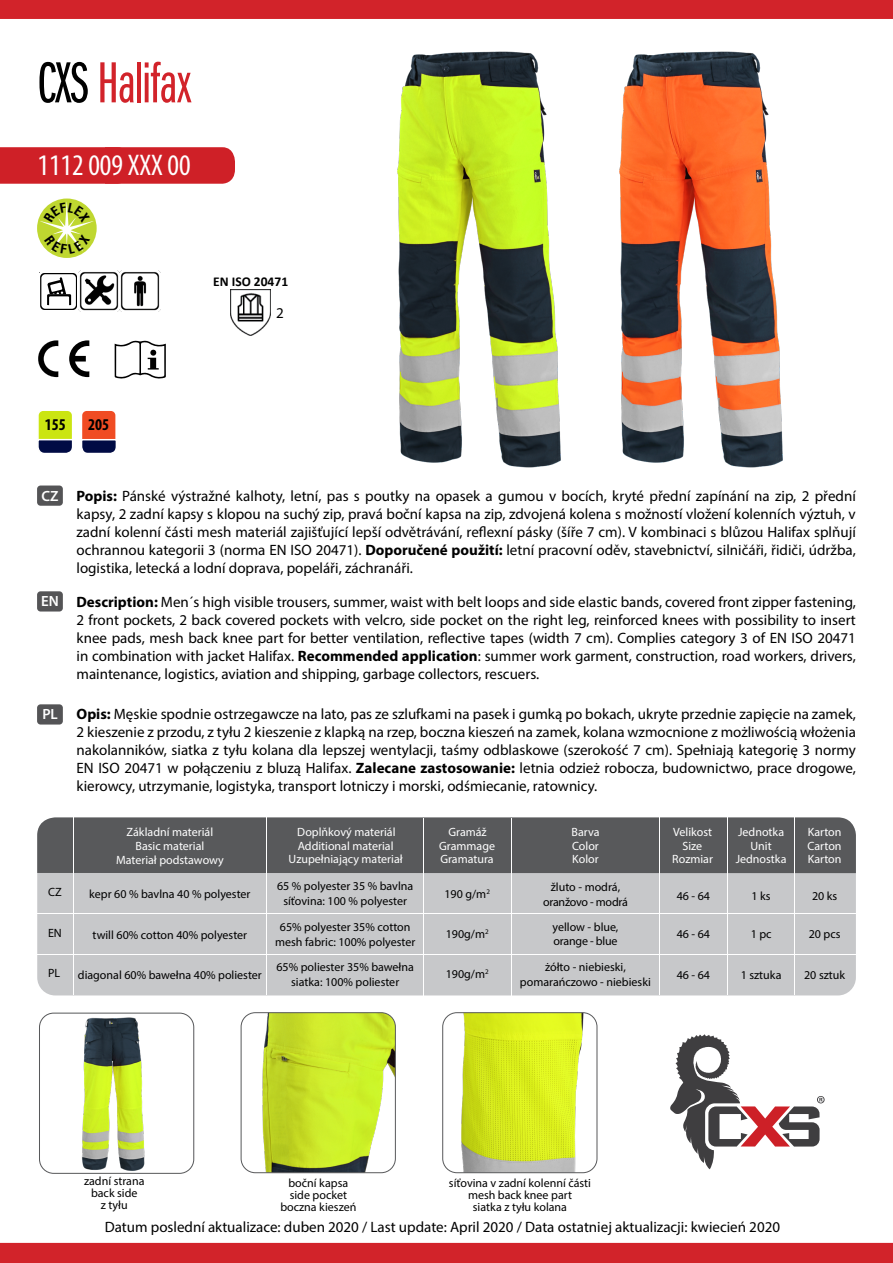
<style>
.page{position:relative;width:893px;height:1263px;background:#fff}
.page>*{position:absolute;margin:0;border:0;box-sizing:border-box;transform-origin:0 0}
.t1{font:60px "Franklin Got Itc DOT Boo Ext Com";letter-spacing:-.01em;color:#d2232a}
.t2{font:condensed 30px "Myriad Pro";color:#fff}
.t3{font:700 condensed 16.5px "Myriad Pro";color:#000}
.t4{font:15px/18px "Myriad Pro";color:#000;text-align:justify}
.t5{font:600 14.85px "Myriad Pro";color:#fff}
.t6{font:700 13.5px "Calibri";color:#000}
.t7{font:12px/12px "Myriad Pro";color:#000;text-align:center}
.t8{font:12px "Myriad Pro";color:#fff}
.t9{font:12px/14.4px "Myriad Pro";letter-spacing:-.02em;color:#000;text-align:center}
.s1{color:#000}
.s2{font-weight:700}
</style>
<div class="page">
<div style="left:0;top:147px;width:235px;height:37px;background:#cf2027"></div>
<img style="left:242px;top:1013px;width:153px;height:160px">
<div style="left:241px;top:1012px;width:155px;height:161px;border:1px solid #58595b;border-radius:14px"></div>
<img style="left:397px;top:51px;width:141px;height:417px">
<img style="left:445px;top:1013px;width:145px;height:160px">
<div style="left:442px;top:1012px;width:155px;height:161px;border:1px solid #58595b;border-radius:14px"></div>
<img style="left:538px;top:51px;width:245px;height:417px">
<svg style="left:670px;top:1034px;width:155px;height:135px"></svg>
<div style="left:37px;top:485px;width:26px;height:21px;background:#545456;border-radius:3px"></div>
<div style="left:37px;top:591px;width:26px;height:20px;background:#545456;border-radius:3px"></div>
<div style="left:37px;top:704px;width:26px;height:20px;background:#545456;border-radius:3px"></div>
<div style="left:0;top:0;width:893px;height:19px;background:#d2232a"></div>
<div style="left:0;top:1243px;width:893px;height:20px;background:#d2232a"></div>
<svg style="left:37px;top:198px;width:60px;height:60px"></svg>
<svg style="left:115px;top:340px;width:51px;height:39px"></svg>
<svg style="left:38px;top:340px;width:20px;height:37px"></svg>
<svg style="left:69px;top:340px;width:20px;height:37px"></svg>
<img style="left:79px;top:271px;width:81px;height:41px">
<svg style="left:39px;top:272px;width:40px;height:38px"></svg>
<div style="left:38px;top:410px;width:35px;height:44px;background:#cbe511;border-radius:5px"></div>
<div style="left:37px;top:409px;width:36px;height:45px;border:2px solid #fff;border-radius:5px"></div>
<div style="left:82px;top:411px;width:33px;height:42px;background:#f04c23;border-radius:4px"></div>
<svg style="left:37px;top:438px;width:36px;height:16px"></svg>
<svg style="left:82px;top:438px;width:34px;height:15px"></svg>
<img style="left:231px;top:290px;width:39px;height:46px">
<img style="left:82px;top:1017px;width:63px;height:154px">
<div style="left:39px;top:1012px;width:155px;height:162px;border:1px solid #58595b;border-radius:14px"></div>
<div style="left:37px;top:817px;width:819px;height:178px;background:#c7c8ca;border-radius:18px"></div>
<div style="left:37px;top:817px;width:819px;height:56px;background:#58595b"></div>
<hr style="left:73px;top:817px;width:1px;height:178px;background:#fff">
<hr style="left:37px;top:954px;width:819px;height:1px;background:#fff">
<hr style="left:37px;top:913px;width:819px;height:1px;background:#fff">
<hr style="left:267px;top:817px;width:1px;height:178px;background:#fff">
<hr style="left:794px;top:817px;width:1px;height:178px;background:#fff">
<hr style="left:727px;top:817px;width:1px;height:178px;background:#fff">
<hr style="left:659px;top:817px;width:1px;height:178px;background:#fff">
<hr style="left:423px;top:818px;width:1px;height:178px;background:#fff">
<hr style="left:511px;top:818px;width:1px;height:178px;background:#fff">
<svg style="left:40px;top:202px;width:53px;height:52px;background:#cbde59"></svg>
<h1 class="t1" style="left:37px;top:51px;width:156px"><span class="s1">CXS</span> Halifax</h1>
<h2 class="t2" style="left:38px;top:147px;width:155px">1112 009 XXX 00</h2>
<p class="t3" style="left:45px;top:415px;width:23px">155</p>
<p class="t3" style="left:88px;top:415px;width:23px">205</p>
<p class="t6" style="left:213px;top:272px;width:76px">EN ISO 20471</p>
<p class="t4" style="left:276px;top:304px;width:9px">2</p>
<p class="t5" style="left:42px;top:486px;width:19px">CZ</p>
<p class="t5" style="left:41px;top:592px;width:19px">EN</p>
<p class="t5" style="left:42px;top:705px;width:17px">PL</p>
<p class="t7" style="left:48px;top:886px;width:15px">CZ</p>
<p class="t7" style="left:48px;top:926px;width:15px">EN</p>
<p class="t7" style="left:48px;top:967px;width:14px">PL</p>
<p class="t4" style="left:77px;top:486px;width:781px"><span class="s2">Popis:</span> Pánské výstražné kalhoty, letní, pas s poutky na opasek a gumou v bocích, kryté přední zapínání na zip, 2 přední kapsy, 2 zadní kapsy s klopou na suchý zip, pravá boční kapsa na zip, zdvojená kolena s možností vložení kolenních výztuh, v zadní kolenní části mesh materiál zajišťující lepší odvětrávání, reflexní pásky (šíře 7 cm). V kombinaci s blůzou Halifax splňují ochrannou kategorii 3 (norma EN ISO 20471). <span class="s2">Doporučené použití:</span> letní pracovní oděv, stavebnictví, silničáři, řidiči, údržba, logistika, letecká a lodní doprava, popeláři, záchranáři.</p>
<p class="t4" style="left:77px;top:592px;width:781px"><span class="s2">Description:</span> Men´s high visible trousers, summer, waist with belt loops and side elastic bands, covered front zipper fastening, 2 front pockets, 2 back covered pockets with velcro, side pocket on the right leg, reinforced knees with possibility to insert knee pads, mesh back knee part for better ventilation, reflective tapes (width 7 cm). Complies category 3 of EN ISO 20471 in combination with jacket Halifax. <span class="s2">Recommended application</span>: summer work garment, construction, road workers, drivers, maintenance, logistics, aviation and shipping, garbage collectors, rescuers.</p>
<p class="t4" style="left:77px;top:705px;width:781px"><span class="s2">Opis:</span> Męskie spodnie ostrzegawcze na lato, pas ze szlufkami na pasek i gumką po bokach, ukryte przednie zapięcie na zamek, 2 kieszenie z przodu, z tyłu 2 kieszenie z klapką na rzep, boczna kieszeń na zamek, kolana wzmocnione z możliwością włożenia nakolanników, siatka z tyłu kolana dla lepszej wentylacji, taśmy odblaskowe (szerokość 7 cm). Spełniają kategorię 3 normy EN ISO 20471 w połączeniu z bluzą Halifax. <span class="s2">Zalecane zastosowanie:</span> letnia odzież robocza, budownictwo, prace drogowe, kierowcy, utrzymanie, logistyka, transport lotniczy i morski, odśmiecanie, ratownicy.</p>
<p class="t8" style="left:127px;top:825px;width:88px">Základní materiál</p>
<p class="t8" style="left:135px;top:838px;width:70px">Basic material</p>
<p class="t8" style="left:116px;top:852px;width:109px">Materiał podstawowy</p>
<p class="t8" style="left:297px;top:825px;width:100px">Doplňkový materiál</p>
<p class="t8" style="left:289px;top:852px;width:116px">Uzupełniający materiał</p>
<p class="t8" style="left:298px;top:838px;width:97px">Additional material</p>
<p class="t8" style="left:448px;top:825px;width:40px">Gramáž</p>
<p class="t8" style="left:440px;top:852px;width:55px">Gramatura</p>
<p class="t8" style="left:439px;top:838px;width:57px">Grammage</p>
<p class="t8" style="left:571px;top:825px;width:30px">Barva</p>
<p class="t8" style="left:572px;top:852px;width:28px">Kolor</p>
<p class="t8" style="left:572px;top:838px;width:28px">Color</p>
<p class="t8" style="left:673px;top:825px;width:40px">Velikost</p>
<p class="t8" style="left:672px;top:852px;width:42px">Rozmiar</p>
<p class="t8" style="left:682px;top:838px;width:21px">Size</p>
<p class="t8" style="left:738px;top:825px;width:48px">Jednotka</p>
<p class="t8" style="left:736px;top:852px;width:52px">Jednostka</p>
<p class="t8" style="left:750px;top:838px;width:23px">Unit</p>
<p class="t8" style="left:808px;top:825px;width:35px">Karton</p>
<p class="t8" style="left:808px;top:852px;width:35px">Karton</p>
<p class="t8" style="left:808px;top:838px;width:36px">Carton</p>
<p class="t7" style="left:89px;top:888px;width:163px">kepr 60 % bavlna 40 % polyester</p>
<p class="t7" style="left:93px;top:928px;width:156px">twill 60% cotton 40% polyester</p>
<p class="t7" style="left:78px;top:968px;width:185px">diagonal 60% bawełna 40% poliester</p>
<p class="t7" style="left:277px;top:879px;width:138px;line-height:15px">65 % polyester 35 % bavlna síťovina: 100 % polyester</p>
<p class="t7" style="left:275px;top:919px;width:142px;line-height:15px">65% polyester 35% cotton mesh fabric: 100% polyester</p>
<p class="t7" style="left:276px;top:959px;width:139px;line-height:15px">65% poliester 35% bawełna siatka: 100% poliester</p>
<p class="t7" style="left:444px;top:887px;width:47px">190 g/m<sup>2</sup></p>
<p class="t7" style="left:446px;top:928px;width:44px">190g/m<sup>2</sup></p>
<p class="t7" style="left:446px;top:968px;width:44px">190g/m<sup>2</sup></p>
<p class="t9" style="left:543px;top:880px;width:86px">žluto - modrá, oranžovo - modrá</p>
<p class="t7" style="left:552px;top:919px;width:67px;line-height:14.4px;text-align:left">yellow - blue, orange - blue</p>
<p class="t7" style="left:520px;top:960px;width:133px;line-height:14.4px">żółto - niebieski, pomarańczowo - niebieski</p>
<p class="t7" style="left:677px;top:890px;width:35px">46 - 64</p>
<p class="t7" style="left:677px;top:928px;width:35px">46 - 64</p>
<p class="t7" style="left:677px;top:969px;width:35px">46 - 64</p>
<p class="t7" style="left:752px;top:890px;width:21px">1 ks</p>
<p class="t7" style="left:812px;top:890px;width:27px">20 ks</p>
<p class="t7" style="left:751px;top:928px;width:22px">1 pc</p>
<p class="t7" style="left:809px;top:928px;width:33px">20 pcs</p>
<p class="t7" style="left:741px;top:969px;width:42px">1 sztuka</p>
<p class="t7" style="left:804px;top:969px;width:42px">20 sztuk</p>
<p class="t7" style="left:84px;top:1175px;width:62px">zadní strana back side<br>z tyłu</p>
<p class="t7" style="left:280px;top:1177px;width:78px">boční kapsa side pocket boczna kieszeń</p>
<p class="t7" style="left:449px;top:1177px;width:144px">síťovina v zadní kolenní části mesh back knee part<br>siatka z tyłu kolana</p>
<p class="t4" style="left:105px;top:1218px;width:677px">Datum poslední aktualizace: duben 2020 / Last update: April 2020 / Data ostatniej aktualizacji: kwiecień 2020</p>
</div>
